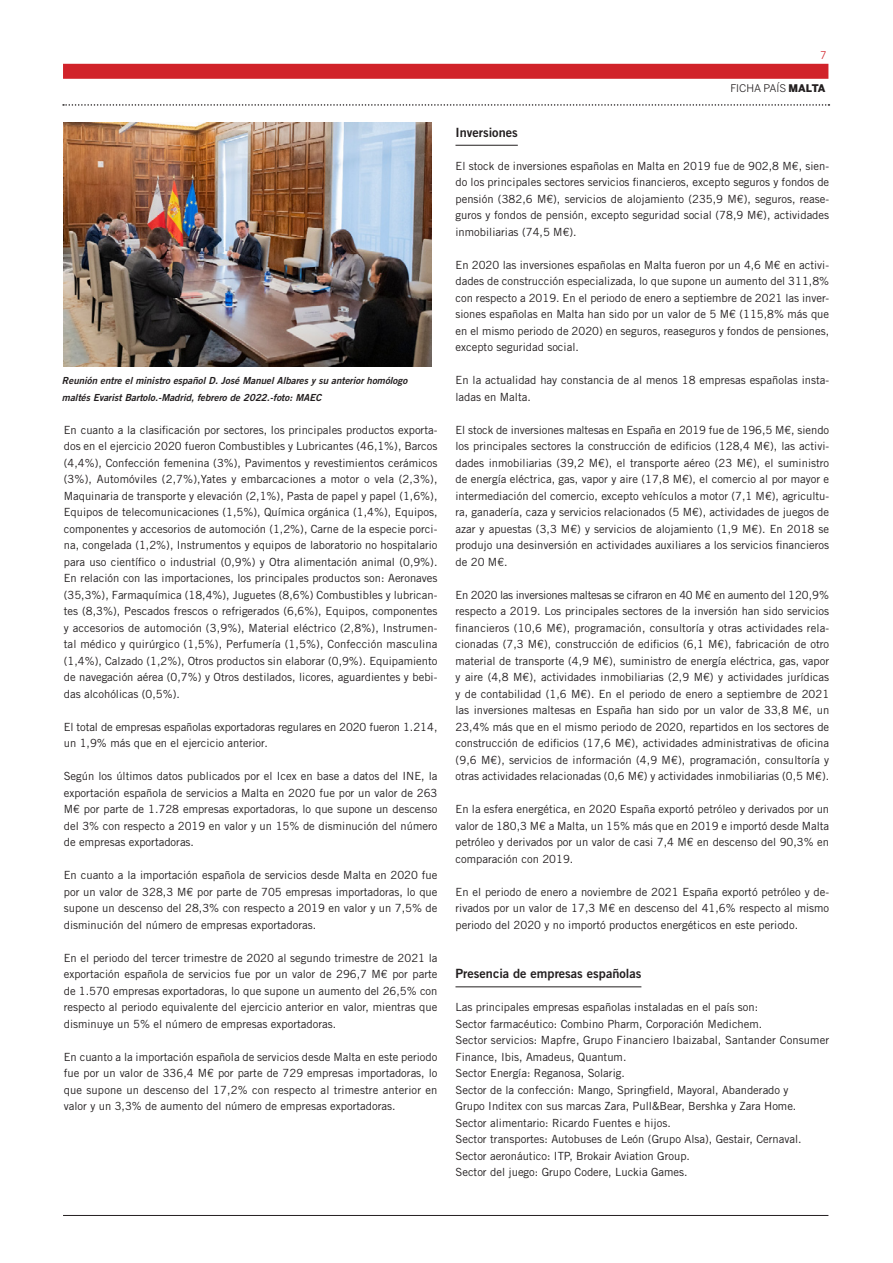
<style>
.page{position:relative;width:893px;height:1263px;background:#fff}
.page>*{position:absolute;margin:0;border:0;box-sizing:border-box;transform-origin:0 0}
.TITULO_3º_NIVEL{font:12.75px "Trade Gothic LT Std Bd 2";color:#231f20}
.TEXTO_NORMAL{font:11.25px/16.5px "Trade Gothic LT Std";color:#231f20;text-align:justify}
.t1{font:10.5px "Benton Sans";color:#231f20}
.t2{font:10.5px "Benton Sans";color:#d1232a}
.TEXTO_PIE_DE_FOTO{font:9.75px/16.5px "Trade Gothic LT Std Bd 2 Obl";color:#231f20}
.s1{font-family:"Benton Sans Black SC"}
</style>
<div class="page">
<div style="left:63px;top:64px;width:765px;height:15px;background:#d1232a"></div>
<hr style="left:63px;top:1215px;width:765px;height:1px;background:#231f20">
<svg style="left:63px;top:104px;width:766px;height:2px"></svg>
<hr style="left:455px;top:145px;width:63px;height:1px;background:#231f20">
<hr style="left:455px;top:986px;width:186px;height:1px;background:#231f20">
<img style="left:64px;top:122px;width:367px;height:245px">
<p class="TEXTO_PIE_DE_FOTO" style="left:62px;top:372px;width:347px">Reunión entre el ministro español D. José Manuel Albares y su anterior homólogo maltés Evarist Bartolo.-Madrid, febrero de 2022.-foto: MAEC</p>
<p class="TEXTO_NORMAL" style="left:64px;top:421px;width:375px">En cuanto a la clasificación por sectores, los principales productos exporta&shy;dos en el ejercicio 2020 fueron Combustibles y Lubricantes (46,1%), Barcos (4,4%), Confección femenina (3%), Pavimentos y revestimientos cerámicos (3%), Automóviles (2,7%),Yates y embarcaciones a motor o vela (2,3%), Maquinaria de transporte y elevación (2,1%), Pasta de papel y papel (1,6%), Equipos de telecomunicaciones (1,5%), Química orgánica (1,4%), Equipos, componentes y accesorios de automoción (1,2%), Carne de la especie porci&shy;na, congelada (1,2%), Instrumentos y equipos de laboratorio no hospitalario para uso científico o industrial (0,9%) y Otra alimentación animal (0,9%).<br>En relación con las importaciones, los principales productos son: Aeronaves (35,3%), Farmaquímica (18,4%), Juguetes (8,6%) Combustibles y lubrican&shy;tes (8,3%), Pescados frescos o refrigerados (6,6%), Equipos, componentes y accesorios de automoción (3,9%), Material eléctrico (2,8%), Instrumen&shy;tal médico y quirúrgico (1,5%), Perfumería (1,5%), Confección masculina (1,4%), Calzado (1,2%), Otros productos sin elaborar (0,9%). Equipamiento de navegación aérea (0,7%) y Otros destilados, licores, aguardientes y bebi&shy;das alcohólicas (0,5%).</p>
<p class="TEXTO_NORMAL" style="left:64px;top:718px;width:375px">El total de empresas españolas exportadoras regulares en 2020 fueron 1.214, un 1,9% más que en el ejercicio anterior.</p>
<p class="TEXTO_NORMAL" style="left:64px;top:768px;width:375px">Según los últimos datos publicados por el Icex en base a datos del INE, la exportación española de servicios a Malta en 2020 fue por un valor de 263<br>M€ por parte de 1.728 empresas exportadoras, lo que supone un descenso del 3% con respecto a 2019 en valor y un 15% de disminución del número de empresas exportadoras.</p>
<p class="TEXTO_NORMAL" style="left:64px;top:867px;width:375px">En cuanto a la importación española de servicios desde Malta en 2020 fue por un valor de 328,3 M€ por parte de 705 empresas importadoras, lo que supone un descenso del 28,3% con respecto a 2019 en valor y un 7,5% de disminución del número de empresas exportadoras.</p>
<p class="TEXTO_NORMAL" style="left:64px;top:949px;width:375px">En el periodo del tercer trimestre de 2020 al segundo trimestre de 2021 la exportación española de servicios fue por un valor de 296,7 M€ por parte de 1.570 empresas exportadoras, lo que supone un aumento del 26,5% con respecto al periodo equivalente del ejercicio anterior en valor, mientras que disminuye un 5% el número de empresas exportadoras.</p>
<p class="TEXTO_NORMAL" style="left:64px;top:1048px;width:375px">En cuanto a la importación española de servicios desde Malta en este periodo fue por un valor de 336,4 M€ por parte de 729 empresas importadoras, lo que supone un descenso del 17,2% con respecto al trimestre anterior en valor y un 3,3% de aumento del número de empresas exportadoras.</p>
<p class="t2" style="left:820px;top:49px;width:7px">7</p>
<p class="t1" style="left:730px;top:82px;width:97px">FICHA PAÍS <span class="s1">MALTA</span></p>
<p class="TITULO_3º_NIVEL" style="left:455px;top:124px;width:64px">Inversiones</p>
<p class="TEXTO_NORMAL" style="left:455px;top:157px;width:375px">El stock de inversiones españolas en Malta en 2019 fue de 902,8 M€, sien&shy;do los principales sectores servicios financieros, excepto seguros y fondos de pensión (382,6 M€), servicios de alojamiento (235,9 M€), seguros, rease&shy;guros y fondos de pensión, excepto seguridad social (78,9 M€), actividades inmobiliarias (74,5 M€).</p>
<p class="TEXTO_NORMAL" style="left:455px;top:256px;width:375px">En 2020 las inversiones españolas en Malta fueron por un 4,6 M€ en activi&shy;dades de construcción especializada, lo que supone un aumento del 311,8% con respecto a 2019. En el periodo de enero a septiembre de 2021 las inver&shy;siones españolas en Malta han sido por un valor de 5 M€ (115,8% más que en el mismo periodo de 2020) en seguros, reaseguros y fondos de pensiones, excepto seguridad social.</p>
<p class="TEXTO_NORMAL" style="left:455px;top:372px;width:375px">En la actualidad hay constancia de al menos 18 empresas españolas insta&shy;ladas en Malta.</p>
<p class="TEXTO_NORMAL" style="left:455px;top:421px;width:375px">El stock de inversiones maltesas en España en 2019 fue de 196,5 M€, siendo los principales sectores la construcción de edificios (128,4 M€), las activi&shy;dades inmobiliarias (39,2 M€), el transporte aéreo (23 M€), el suministro de energía eléctrica, gas, vapor y aire (17,8 M€), el comercio al por mayor e intermediación del comercio, excepto vehículos a motor (7,1 M€), agricultu&shy;ra, ganadería, caza y servicios relacionados (5 M€), actividades de juegos de azar y apuestas (3,3 M€) y servicios de alojamiento (1,9 M€). En 2018 se produjo una desinversión en actividades auxiliares a los servicios financieros de 20 M€.</p>
<p class="TEXTO_NORMAL" style="left:455px;top:586px;width:375px">En 2020 las inversiones maltesas se cifraron en 40 M€ en aumento del 120,9% respecto a 2019. Los principales sectores de la inversión han sido servicios financieros (10,6 M€), programación, consultoría y otras actividades rela&shy;cionadas (7,3 M€), construcción de edificios (6,1 M€), fabricación de otro material de transporte (4,9 M€), suministro de energía eléctrica, gas, vapor y aire (4,8 M€), actividades inmobiliarias (2,9 M€) y actividades jurídicas y de contabilidad (1,6 M€). En el periodo de enero a septiembre de 2021 las inversiones maltesas en España han sido por un valor de 33,8 M€, un 23,4% más que en el mismo periodo de 2020, repartidos en los sectores de construcción de edificios (17,6 M€), actividades administrativas de oficina (9,6 M€), servicios de información (4,9 M€), programación, consultoría y otras actividades relacionadas (0,6 M€) y actividades inmobiliarias (0,5 M€).</p>
<p class="TEXTO_NORMAL" style="left:455px;top:801px;width:375px">En la esfera energética, en 2020 España exportó petróleo y derivados por un valor de 180,3 M€ a Malta, un 15% más que en 2019 e importó desde Malta petróleo y derivados por un valor de casi 7,4 M€ en descenso del 90,3% en comparación con 2019.</p>
<p class="TEXTO_NORMAL" style="left:455px;top:883px;width:375px">En el periodo de enero a noviembre de 2021 España exportó petróleo y de&shy;rivados por un valor de 17,3 M€ en descenso del 41,6% respecto al mismo periodo del 2020 y no importó productos energéticos en este periodo.</p>
<p class="TITULO_3º_NIVEL" style="left:455px;top:966px;width:187px">Presencia de empresas españolas</p>
<p class="TEXTO_NORMAL" style="left:455px;top:999px;width:304px">Las principales empresas españolas instaladas en el país son:</p>
<p class="TEXTO_NORMAL" style="left:455px;top:1015px;width:308px">Sector farmacéutico: Combino Pharm, Corporación Medichem.</p>
<p class="TEXTO_NORMAL" style="left:455px;top:1032px;width:375px">Sector servicios: Mapfre, Grupo Financiero Ibaizabal, Santander Consumer<br>Finance, Ibis, Amadeus, Quantum.</p>
<p class="TEXTO_NORMAL" style="left:455px;top:1065px;width:171px">Sector Energía: Reganosa, Solarig.</p>
<p class="TEXTO_NORMAL" style="left:455px;top:1081px;width:335px">Sector de la confección: Mango, Springfield, Mayoral, Abanderado y</p>
<p class="TEXTO_NORMAL" style="left:455px;top:1098px;width:342px">Grupo Inditex con sus marcas Zara, Pull&amp;Bear, Bershka y Zara Home.</p>
<p class="TEXTO_NORMAL" style="left:455px;top:1114px;width:217px">Sector alimentario: Ricardo Fuentes e hijos.</p>
<p class="TEXTO_NORMAL" style="left:455px;top:1131px;width:348px">Sector transportes: Autobuses de León (Grupo Alsa), Gestair, Cernaval.</p>
<p class="TEXTO_NORMAL" style="left:455px;top:1147px;width:236px">Sector aeronáutico: ITP, Brokair Aviation Group.</p>
<p class="TEXTO_NORMAL" style="left:455px;top:1164px;width:234px">Sector del juego: Grupo Codere, Luckia Games.</p>
</div>
